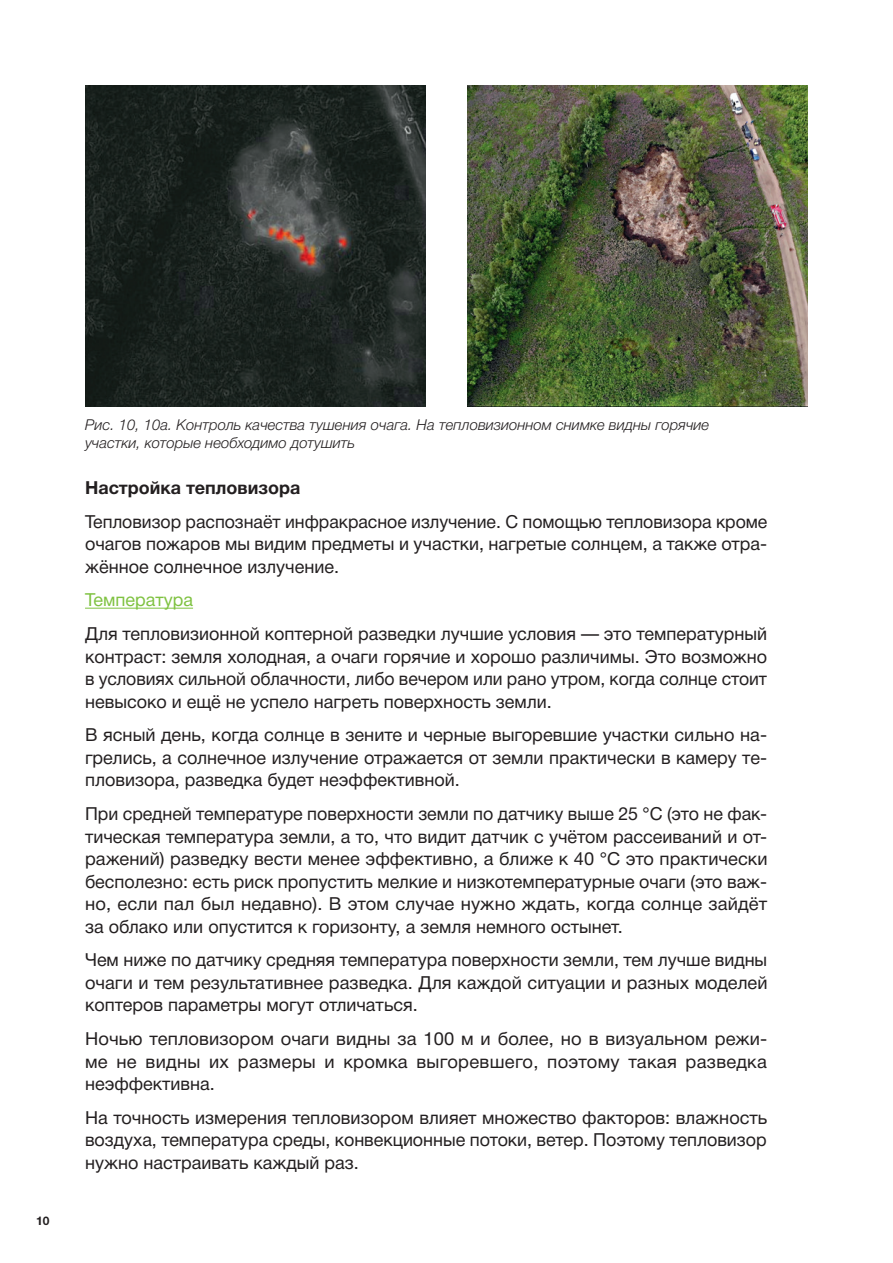
<style>
.page{position:relative;width:893px;height:1263px;background:#fff}
.page>*{position:absolute;margin:0;border:0;box-sizing:border-box;transform-origin:0 0}
.main{font:18px/22.5px "Helvetica Neue Cyr";color:#231f20;text-align:justify}
.main-2{font:700 18px "Helvetica Neue Cyr";color:#231f20}
.main-3{font:18px "Helvetica Neue Cyr";color:#7fc241}
.ris{font:italic 300 15px/18px "Helvetica Neue Cyr";color:#231f20}
.t1{font:700 12px "Helvetica Neue Cyr";color:#231f20}
</style>
<div class="page">
<img style="left:85px;top:85px;width:340px;height:321px">
<img style="left:468px;top:85px;width:340px;height:321px">
<hr style="left:85px;top:608px;width:108px;height:1px;background:#7fc241">
<p class="t1" style="left:36px;top:1214px;width:15px">10</p>
<p class="ris" style="left:85px;top:416px;width:626px">Рис. 10, 10а. Контроль качества тушения очага. На тепловизионном снимке видны горячие участки, которые необходимо дотушить</p>
<p class="main-2" style="left:85px;top:478px;width:217px">Настройка тепловизора</p>
<p class="main" style="left:85px;top:510px;width:684px">Тепловизор распознаёт инфракрасное излучение. С помощью тепловизора кроме очагов пожаров мы видим предметы и участки, нагретые солнцем, а также отра&shy;жённое солнечное излучение.</p>
<p class="main-3" style="left:85px;top:590px;width:110px">Температура</p>
<p class="main" style="left:85px;top:623px;width:684px">Для тепловизионной коптерной разведки лучшие условия — это температурный контраст: земля холодная, а очаги горячие и хорошо различимы. Это возможно в условиях сильной облачности, либо вечером или рано утром, когда солнце стоит невысоко и ещё не успело нагреть поверхность земли.</p>
<p class="main" style="left:85px;top:724px;width:684px">В ясный день, когда солнце в зените и черные выгоревшие участки сильно на&shy;грелись, а солнечное излучение отражается от земли практически в камеру те&shy;пловизора, разведка будет неэффективной.</p>
<p class="main" style="left:85px;top:803px;width:684px">При средней температуре поверхности земли по датчику выше 25 °С (это не фак&shy;тическая температура земли, а то, что видит датчик с учётом рассеиваний и от&shy;ражений) разведку вести менее эффективно, а ближе к 40 °С это практически бесполезно: есть риск пропустить мелкие и низкотемпературные очаги (это важ&shy;но, если пал был недавно). В этом случае нужно ждать, когда солнце зайдёт за облако или опустится к горизонту, а земля немного остынет.</p>
<p class="main" style="left:85px;top:949px;width:684px">Чем ниже по датчику средняя температура поверхности земли, тем лучше видны очаги и тем результативнее разведка. Для каждой ситуации и разных моделей коптеров параметры могут отличаться.</p>
<p class="main" style="left:85px;top:1028px;width:684px">Ночью тепловизором очаги видны за 100 м и более, но в визуальном режи&shy;ме не видны их размеры и кромка выгоревшего, поэтому такая разведка неэффективна.</p>
<p class="main" style="left:85px;top:1106px;width:684px">На точность измерения тепловизором влияет множество факторов: влажность воздуха, температура среды, конвекционные потоки, ветер. Поэтому тепловизор нужно настраивать каждый раз.</p>
</div>
